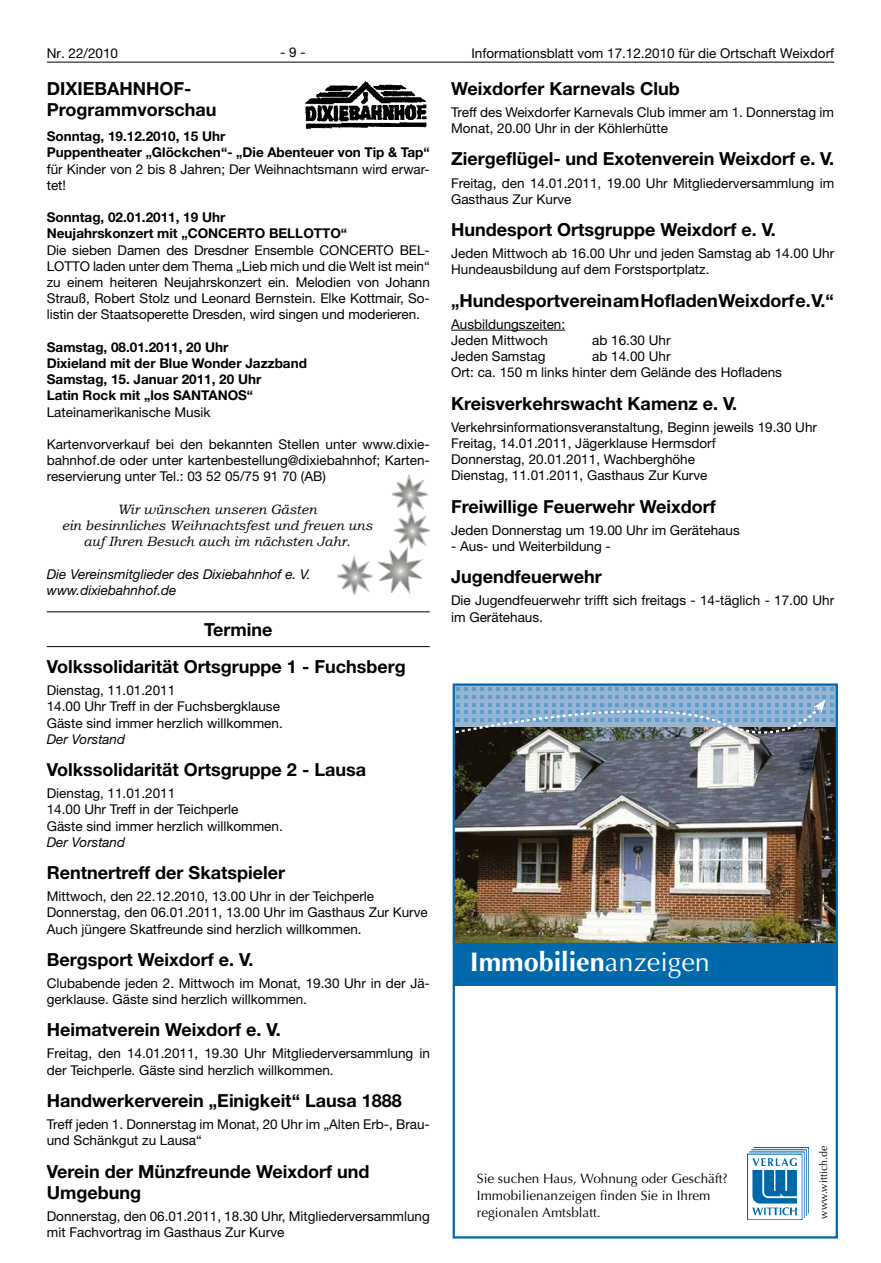
<style>
.page{position:relative;width:881px;height:1263px;background:#fff}
.page>*{position:absolute;margin:0;border:0;box-sizing:border-box;transform-origin:0 0}
.t1{font:700 27px "Optima";color:#fff}
.t2{font:700 18px/21.6px "Helvetica Neue LT";color:#000}
.t3{font:13.5px/16.2px "Helvetica Neue LT";color:#000}
.t4{font:700 13.5px/16.2px "Helvetica Neue LT";color:#000}
.t5{font:italic 13.5px/16.2px "Bookman Old Style";color:#000;text-align:center}
.t6{font:13.5px/17.2px "Optima";color:#000}
.t7{font:italic 13.5px/16.2px "Helvetica Neue LT";color:#000}
.t8{font:10.65px "Optima";color:#000}
.s1{font-weight:400}
</style>
<div class="page">
<hr style="left:47px;top:62px;width:786px;height:1px;background:#000">
<svg style="left:337px;top:474px;width:93px;height:121px"></svg>
<hr style="left:47px;top:611px;width:382px;height:1px;background:#000">
<hr style="left:47px;top:646px;width:382px;height:1px;background:#000">
<hr style="left:451px;top:330px;width:114px;height:1px;background:#000">
<img style="left:305px;top:81px;width:122px;height:48px">
<img style="left:747px;top:1147px;width:60px;height:72px">
<img style="left:455px;top:754px;width:379px;height:189px">
<div style="left:453px;top:943px;width:383px;height:43px;background:#0069ab"></div>
<div style="left:453px;top:684px;width:383px;height:43px;background:#95b5d5"></div>
<div style="left:452px;top:683px;width:385px;height:555px;border:2px solid #0069ab"></div>
<svg style="left:453px;top:687px;width:381px;height:67px"></svg>
<p class="t3" style="left:47px;top:45px;width:73px">Nr. 22/2010</p>
<p class="t3" style="left:280px;top:44px;width:27px">- 9 -</p>
<p class="t3" style="left:471px;top:45px;width:364px">Informationsblatt vom 17.12.2010 für die Ortschaft Weixdorf</p>
<h2 class="t2" style="left:47px;top:77px;width:171px">DIXIEBAHNHOF-<br>Programmvorschau</h2>
<p class="t4" style="left:47px;top:128px;width:384px">Sonntag, 19.12.2010, 15 Uhr<br>Puppentheater „Glöckchen“- „Die Abenteuer von Tip &amp; Tap“</p>
<p class="t3" style="left:47px;top:160px;width:384px">für Kinder von 2 bis 8 Jahren; Der Weihnachtsmann wird erwar&shy;tet!</p>
<p class="t4" style="left:47px;top:209px;width:302px">Sonntag, 02.01.2011, 19 Uhr<br>Neujahrskonzert mit „CONCERTO BELLOTTO“</p>
<p class="t3" style="left:47px;top:241px;width:384px;text-align:justify">Die sieben Damen des Dresdner Ensemble CONCERTO BEL-LOTTO laden unter dem Thema „Lieb mich und die Welt ist mein“ zu einem heiteren Neujahrskonzert ein. Melodien von Johann Strauß, Robert Stolz und Leonard Bernstein. Elke Kottmair, So&shy;listin der Staatsoperette Dresden, wird singen und moderieren.</p>
<p class="t4" style="left:47px;top:339px;width:261px">Samstag, 08.01.2011, 20 Uhr<br>Dixieland mit der Blue Wonder Jazzband<br>Samstag, 15. Januar 2011, 20 Uhr<br>Latin Rock mit „los SANTANOS“</p>
<p class="t3" style="left:47px;top:403px;width:165px">Lateinamerikanische Musik</p>
<p class="t3" style="left:47px;top:436px;width:384px;text-align:justify">Kartenvorverkauf bei den bekannten Stellen unter www.dixie&shy;bahnhof.de oder unter kartenbestellung@dixiebahnhof; Karten&shy;reservierung unter Tel.: 03 52 05/75 91 70 (AB)</p>
<p class="t5" style="left:62px;top:501px;width:312px">Wir wünschen unseren Gästen<br>ein besinnliches Weihnachtsfest und freuen uns auf Ihren Besuch auch im nächsten Jahr.</p>
<p class="t7" style="left:47px;top:565px;width:265px">Die Vereinsmitglieder des Dixiebahnhof e. V. www.dixiebahnhof.de</p>
<h2 class="t2" style="left:47px;top:611px;width:360px;line-height:36.5px;text-indent:157px">Termine<br>Volkssolidarität Ortsgruppe 1 - Fuchsberg</h2>
<p class="t3" style="left:47px;top:682px;width:237px">Dienstag, 11.01.2011<br>14.00 Uhr Treff in der Fuchsbergklause<br>Gäste sind immer herzlich willkommen.</p>
<p class="t7" style="left:47px;top:730px;width:80px">Der Vorstand</p>
<h2 class="t2" style="left:47px;top:758px;width:320px">Volkssolidarität Ortsgruppe 2 - Lausa</h2>
<p class="t3" style="left:47px;top:785px;width:237px">Dienstag, 11.01.2011<br>14.00 Uhr Treff in der Teichperle<br>Gäste sind immer herzlich willkommen.</p>
<p class="t7" style="left:47px;top:833px;width:80px">Der Vorstand</p>
<h2 class="t2" style="left:47px;top:861px;width:239px">Rentnertreff der Skatspieler</h2>
<p class="t3" style="left:47px;top:888px;width:382px">Mittwoch, den 22.12.2010, 13.00 Uhr in der Teichperle<br>Donnerstag, den 06.01.2011, 13.00 Uhr im Gasthaus Zur Kurve<br>Auch jüngere Skatfreunde sind herzlich willkommen.</p>
<h2 class="t2" style="left:47px;top:948px;width:208px">Bergsport Weixdorf e. V.</h2>
<p class="t3" style="left:47px;top:975px;width:384px">Clubabende jeden 2. Mittwoch im Monat, 19.30 Uhr in der Jä&shy;gerklause. Gäste sind herzlich willkommen.</p>
<h2 class="t2" style="left:47px;top:1019px;width:235px">Heimatverein Weixdorf e. V.</h2>
<p class="t3" style="left:47px;top:1045px;width:384px">Freitag, den 14.01.2011, 19.30 Uhr Mitgliederversammlung in der Teichperle. Gäste sind herzlich willkommen.</p>
<h2 class="t2" style="left:47px;top:1089px;width:356px">Handwerkerverein „Einigkeit“ Lausa 1888</h2>
<p class="t3" style="left:47px;top:1116px;width:384px">Treff jeden 1. Donnerstag im Monat, 20 Uhr im „Alten Erb-, Brau&shy;und Schänkgut zu Lausa“</p>
<h2 class="t2" style="left:47px;top:1160px;width:324px">Verein der Münzfreunde Weixdorf und<br>Umgebung</h2>
<p class="t3" style="left:47px;top:1208px;width:384px">Donnerstag, den 06.01.2011, 18.30 Uhr, Mitgliederversammlung mit Fachvortrag im Gasthaus Zur Kurve</p>
<h2 class="t2" style="left:451px;top:77px;width:230px">Weixdorfer Karnevals Club</h2>
<p class="t3" style="left:451px;top:104px;width:384px">Treff des Weixdorfer Karnevals Club immer am 1. Donnerstag im<br>Monat, 20.00 Uhr in der Köhlerhütte</p>
<h2 class="t2" style="left:451px;top:148px;width:384px">Ziergeflügel- und Exotenverein Weixdorf e. V.</h2>
<p class="t3" style="left:451px;top:175px;width:384px">Freitag, den 14.01.2011, 19.00 Uhr Mitgliederversammlung im<br>Gasthaus Zur Kurve</p>
<h2 class="t2" style="left:451px;top:218px;width:326px">Hundesport Ortsgruppe Weixdorf e. V.</h2>
<p class="t3" style="left:451px;top:245px;width:384px">Jeden Mittwoch ab 16.00 Uhr und jeden Samstag ab 14.00 Uhr<br>Hundeausbildung auf dem Forstsportplatz.</p>
<h2 class="t2" style="left:451px;top:289px;width:384px">„Hundesportverein am Hofladen Weixdorf e. V.“</h2>
<p class="t3" style="left:451px;top:316px;width:116px">Ausbildungszeiten:<br>Jeden Mittwoch</p>
<p class="t3" style="left:592px;top:332px;width:80px">ab 16.30 Uhr</p>
<p class="t3" style="left:451px;top:348px;width:96px">Jeden Samstag</p>
<p class="t3" style="left:451px;top:348px;width:332px;text-indent:141px">ab 14.00 Uhr<br>Ort: ca. 150 m links hinter dem Gelände des Hofladens</p>
<h2 class="t2" style="left:451px;top:392px;width:287px">Kreisverkehrswacht Kamenz e. V.</h2>
<p class="t3" style="left:451px;top:419px;width:367px">Verkehrsinformationsveranstaltung, Beginn jeweils 19.30 Uhr Freitag, 14.01.2011, Jägerklause Hermsdorf<br>Donnerstag, 20.01.2011, Wachberghöhe<br>Dienstag, 11.01.2011, Gasthaus Zur Kurve</p>
<h2 class="t2" style="left:451px;top:495px;width:266px">Freiwillige Feuerwehr Weixdorf</h2>
<p class="t3" style="left:451px;top:522px;width:290px">Jeden Donnerstag um 19.00 Uhr im Gerätehaus</p>
<p class="t3" style="left:451px;top:538px;width:161px">- Aus- und Weiterbildung -</p>
<h2 class="t2" style="left:451px;top:566px;width:152px">Jugendfeuerwehr</h2>
<p class="t3" style="left:451px;top:592px;width:384px">Die Jugendfeuerwehr trifft sich freitags - 14-täglich - 17.00 Uhr im Gerätehaus.</p>
<h1 class="t1" style="left:469px;top:946px;width:242px">Immobilien<span class="s1">anzeigen</span></h1>
<p class="t8" style="left:816px;top:1218px;width:74px;rotate:-90deg">www.wittich.de</p>
<p class="t6" style="left:477px;top:1169px;width:252px">Sie suchen Haus, Wohnung oder Geschäft?<br>Immobilienanzeigen finden Sie in Ihrem regionalen Amtsblatt.</p>
</div>
